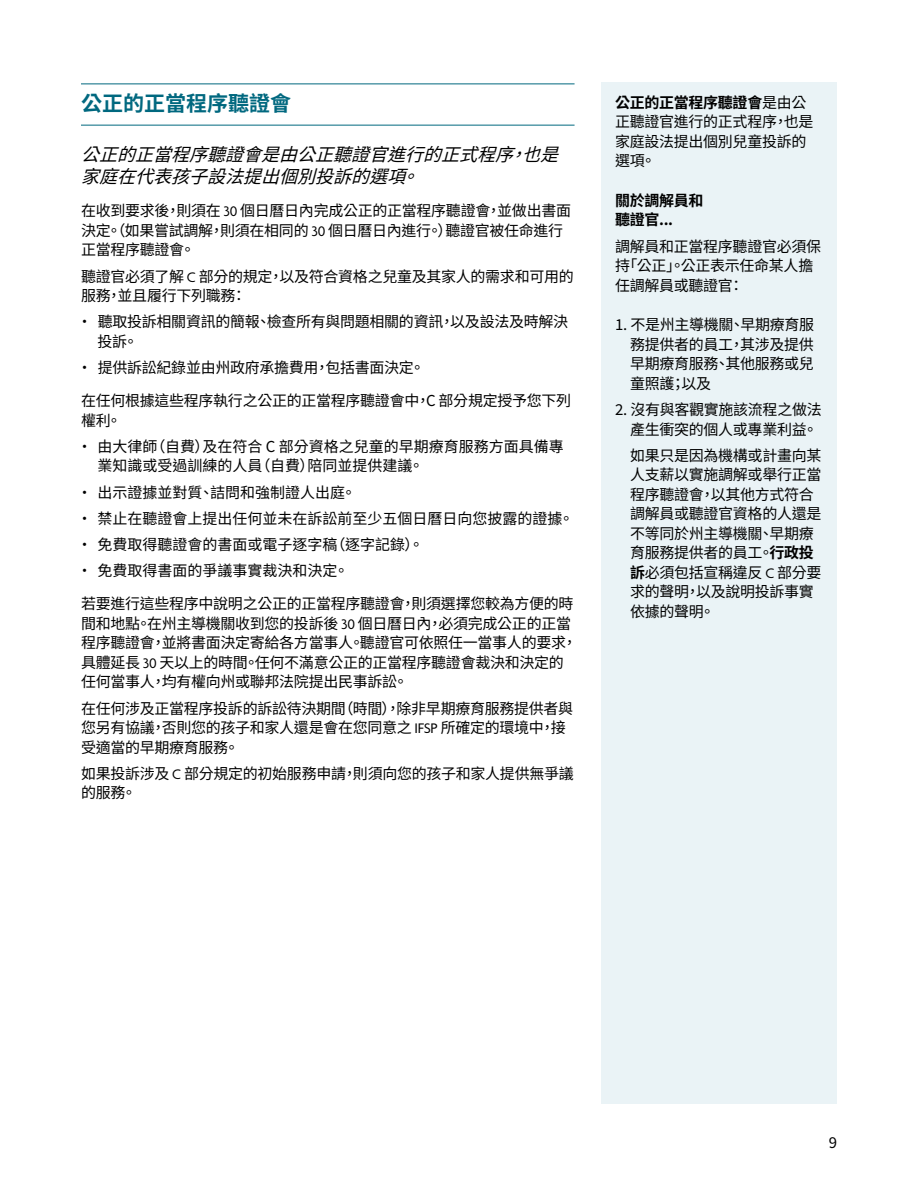
<style>
.page{position:relative;width:918px;height:1188px;background:#fff}
.page>*{position:absolute;margin:0;border:0;box-sizing:border-box;transform-origin:0 0}
.t1{font:700 21px "Source Han Sans TW";color:#00687f}
.t2{font:italic 18px/22.5px "Source Han Sans TW";color:#000}
.t3{font:15px/19.5px "Source Han Sans TW";letter-spacing:-.02em;color:#000}
.t4{font:15px/19.5px "Source Han Sans TW";color:#000}
.t5{font:700 15px/19.5px "Source Han Sans TW";letter-spacing:-.02em;color:#000}
.s1{font-family:"Agenda"}
.s2{font-weight:700}
</style>
<div class="page">
<hr style="left:81px;top:84px;width:494px;height:1px;background:#00687f">
<hr style="left:81px;top:125px;width:494px;height:1px;background:#00687f">
<div style="left:602px;top:82px;width:235px;height:1022px;background:#eaf3f6"></div>
<h1 class="t1" style="left:81px;top:92px;width:211px">公正的正當程序聽證會</h1>
<p class="t2" style="left:81px;top:143px;width:492px">公正的正當程序聽證會是由公正聽證官進行的正式程序，也是家庭在代表孩子設法提出個別投訴的選項。</p>
<p class="t3" style="left:81px;top:201px;width:492px">在收到要求後，則須在 <span class="s1">30</span> 個日曆日內完成公正的正當程序聽證會，並做出書面決定。（如果嘗試調解，則須在相同的 <span class="s1">30</span> 個日曆日內進行。）聽證官被任命進行正當程序聽證會。</p>
<p class="t3" style="left:81px;top:267px;width:494px">聽證官必須了解 <span class="s1">C</span> 部分的規定，以及符合資格之兒童及其家人的需求和可用的服務，並且履行下列職務：</p>
<p class="t3" style="left:98px;top:312px;width:472px;text-indent:-20px">• 聽取投訴相關資訊的簡報、檢查所有與問題相關的資訊，以及設法及時解決投訴。</p>
<p class="t3" style="left:77px;top:358px;width:349px">• 提供訴訟紀錄並由州政府承擔費用，包括書面決定。</p>
<p class="t3" style="left:81px;top:391px;width:492px">在任何根據這些程序執行之公正的正當程序聽證會中，C 部分規定授予您下列權利。</p>
<p class="t4" style="left:98px;top:437px;width:468px;text-indent:-20px">• 由大律師（自費）及在符合 C 部分資格之兒童的早期療育服務方面具備專業知識或受過訓練的人員（自費）陪同並提供建議。</p>
<p class="t4" style="left:77px;top:483px;width:280px">• 出示證據並對質、詰問和強制證人出庭。</p>
<p class="t4" style="left:77px;top:509px;width:498px">• 禁止在聽證會上提出任何並未在訴訟前至少五個日曆日向您披露的證據。</p>
<p class="t4" style="left:77px;top:535px;width:348px">• 免費取得聽證會的書面或電子逐字稿（逐字記錄）。</p>
<p class="t4" style="left:77px;top:561px;width:273px">• 免費取得書面的爭議事實裁決和決定。</p>
<p class="t3" style="left:81px;top:594px;width:498px">若要進行這些程序中說明之公正的正當程序聽證會，則須選擇您較為方便的時間和地點。在州主導機關收到您的投訴後 <span class="s1">30</span> 個日曆日內，必須完成公正的正當程序聽證會，並將書面決定寄給各方當事人。聽證官可依照任一當事人的要求，具體延長 <span class="s1">30</span> 天以上的時間。任何不滿意公正的正當程序聽證會裁決和決定的任何當事人，均有權向州或聯邦法院提出民事訴訟。</p>
<p class="t3" style="left:81px;top:699px;width:494px">在任何涉及正當程序投訴的訴訟待決期間（時間），除非早期療育服務提供者與您另有協議，否則您的孩子和家人還是會在您同意之 <span class="s1">IFSP</span> 所確定的環境中，接受適當的早期療育服務。</p>
<p class="t3" style="left:81px;top:764px;width:494px">如果投訴涉及 <span class="s1">C</span> 部分規定的初始服務申請，則須向您的孩子和家人提供無爭議的服務。</p>
<p class="t3" style="left:615px;top:93px;width:200px"><span class="s2">公正的正當程序聽證會</span>是由公正聽證官進行的正式程序，也是家庭設法提出個別兒童投訴的選項。</p>
<p class="t5" style="left:615px;top:191px;width:90px">關於調解員和聽證官...</p>
<p class="t3" style="left:615px;top:237px;width:208px">調解員和正當程序聽證官必須保持「公正」。公正表示任命某人擔任調解員或聽證官：</p>
<p class="t3" style="left:630px;top:315px;width:186px;text-align:justify;text-indent:-15px">1. 不是州主導機關、早期療育服務提供者的員工，其涉及提供早期療育服務、其他服務或兒童照護；以及</p>
<p class="t3" style="left:615px;top:400px;width:208px;text-align:right">2. 沒有與客觀實施該流程之做法產生衝突的個人或專業利益。</p>
<p class="t3" style="left:630px;top:446px;width:193px">如果只是因為機構或計畫向某人支薪以實施調解或舉行正當程序聽證會，以其他方式符合調解員或聽證官資格的人還是不等同於州主導機關、早期療育服務提供者的員工。<span class="s2">行政投訴</span>必須包括宣稱違反 <span class="s1">C</span> 部分要求的聲明，以及說明投訴事實依據的聲明。</p>
<p class="t3" style="left:829px;top:1133px;width:10px">9</p>
</div>
